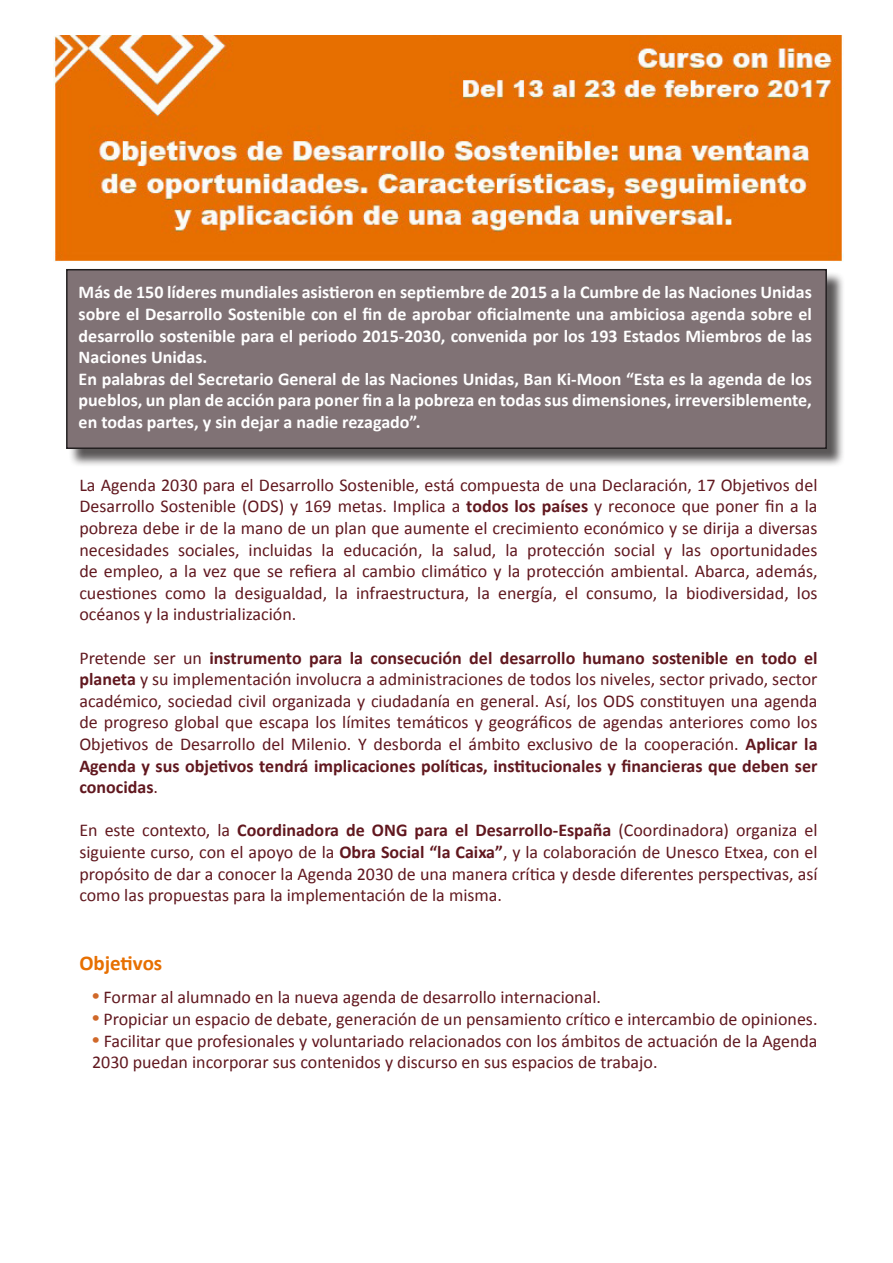
<style>
.page{position:relative;width:893px;height:1263px;background:#fff}
.page>*{position:absolute;margin:0;border:0;box-sizing:border-box;transform-origin:0 0}
.t1{font:700 21px "Calibri";color:#e76f00}
.t2{font:18px/21.6px "Calibri";color:#61181f;text-align:justify}
.t3{font:700 18px/21.6px "Calibri";color:#fff;text-align:justify}
.s1{font-weight:700}
.s2{font-family:"Times New Roman";font-weight:700;font-size:21px;color:#d06829}
</style>
<div class="page">
<div style="left:68px;top:271px;width:777px;height:197px;background:#231f20;opacity:.75"></div>
<div style="left:67px;top:270px;width:759px;height:178px;background:#807275"></div>
<div style="left:66px;top:269px;width:761px;height:180px;border:2px solid #231f20"></div>
<img style="left:53px;top:35px;width:790px;height:226px">
<p class="t3" style="left:79px;top:282px;width:735px">Más de 150 líderes mundiales asistieron en septiembre de 2015 a la Cumbre de las Naciones Unidas sobre el Desarrollo Sostenible con el fin de aprobar oficialmente una ambiciosa agenda sobre el desarrollo sostenible para el periodo 2015-2030, convenida por los 193 Estados Miembros de las Naciones Unidas.</p>
<p class="t3" style="left:79px;top:368px;width:735px">En palabras del Secretario General de las Naciones Unidas, Ban Ki-Moon “Esta es la agenda de los pueblos, un plan de acción para poner fin a la pobreza en todas sus dimensiones, irreversiblemente, en todas partes, y sin dejar a nadie rezagado”.</p>
<p class="t2" style="left:79px;top:474px;width:740px">La Agenda 2030 para el Desarrollo Sostenible, está compuesta de una Declaración, 17 Objetivos del Desarrollo Sostenible (ODS) y 169 metas. Implica a <span class="s1">todos los países</span> y reconoce que poner fin a la pobreza debe ir de la mano de un plan que aumente el crecimiento económico y se dirija a diversas necesidades sociales, incluidas la educación, la salud, la protección social y las oportunidades de empleo, a la vez que se refiera al cambio climático y la protección ambiental. Abarca, además, cuestiones como la desigualdad, la infraestructura, la energía, el consumo, la biodiversidad, los océanos y la industrialización.</p>
<p class="t2" style="left:79px;top:647px;width:740px">Pretende ser un <span class="s1">instrumento para la consecución del desarrollo humano sostenible en todo el planeta</span> y su implementación involucra a administraciones de todos los niveles, sector privado, sector académico, sociedad civil organizada y ciudadanía en general. Así, los ODS constituyen una agenda de progreso global que escapa los límites temáticos y geográficos de agendas anteriores como los Objetivos de Desarrollo del Milenio. Y desborda el ámbito exclusivo de la cooperación. <span class="s1">Aplicar la Agenda y sus objetivos tendrá implicaciones políticas, institucionales y financieras que deben ser conocidas</span>.</p>
<p class="t2" style="left:79px;top:820px;width:740px">En este contexto, la <span class="s1">Coordinadora de ONG para el Desarrollo-España</span> (Coordinadora) organiza el siguiente curso, con el apoyo de la <span class="s1">Obra Social “la Caixa”</span>, y la colaboración de Unesco Etxea, con el propósito de dar a conocer la Agenda 2030 de una manera crítica y desde diferentes perspectivas, así como las propuestas para la implementación de la misma.</p>
<p class="t1" style="left:79px;top:949px;width:84px">Objetivos</p>
<p class="t2" style="left:92px;top:986px;width:510px"><span class="s2">•</span> Formar al alumnado en la nueva agenda de desarrollo internacional.</p>
<p class="t2" style="left:92px;top:1008px;width:727px"><span class="s2">•</span> Propiciar un espacio de debate, generación de un pensamiento crítico e intercambio de opiniones.</p>
<p class="t2" style="left:92px;top:1030px;width:727px"><span class="s2">•</span> Facilitar que profesionales y voluntariado relacionados con los ámbitos de actuación de la Agenda<br>2030 puedan incorporar sus contenidos y discurso en sus espacios de trabajo.</p>
</div>
